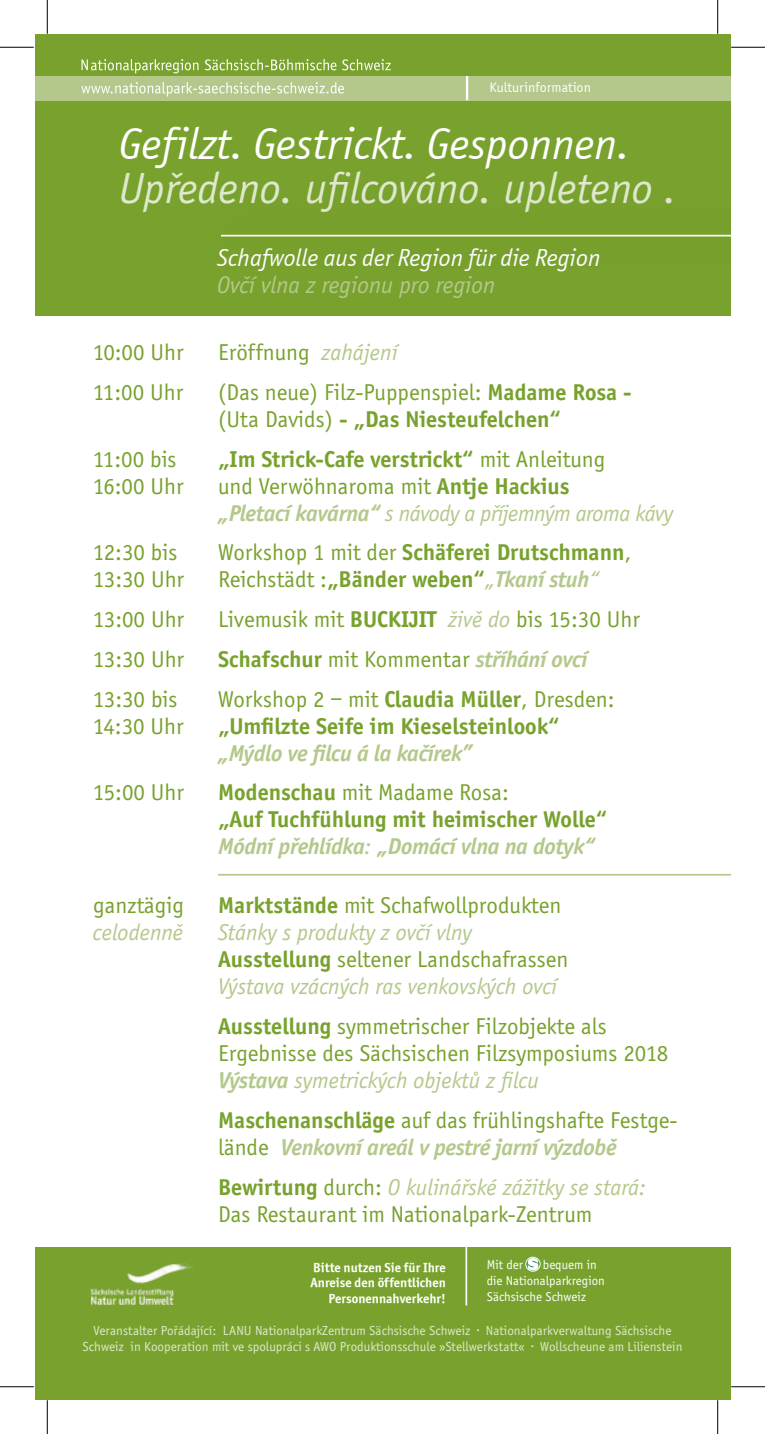
<style>
.page{position:relative;width:765px;height:1434px;background:#fff}
.page>*{position:absolute;margin:0;border:0;box-sizing:border-box;transform-origin:0 0}
.t1{font:italic 45px "Officina Sans CEEF";color:#dee8cc}
.t2{font:45px "Officina Sans OSITCTT Book Ita";color:#fff}
.t3{font:24.75px "Officina Sans OSITCTT Book Ita";color:#fff}
.t4{font:italic 24.75px "Officina Sans CEEF";color:#b4c88b}
.t5{font:23.62px/27px "Officina Sans CEEF";color:#78a22d}
.t6{font:700 23.62px/27px "Officina Sans CEEF";color:#78a22d}
.t7{font:italic 23.62px/27px "Officina Sans CEEF";color:#b4c88b}
.t8{font:italic 23.62px/27px "Officina Sans CEEF";letter-spacing:-.02em;color:#b4c88b}
.t9{font:italic 700 23.62px "Officina Sans CEEF";letter-spacing:-.02em;color:#b4c88b}
.t10{font:13.95px "Officina Sans OSITCTT Book";color:#fff}
.t11{font:13.5px/16.2px "Officina Sans CEEF";color:#dee8cc;text-align:center}
.t12{font:13.28px/16px "Officina Sans OSITCTT Bold";color:#fff;text-align:right}
.t13{font:13.28px/16px "Officina Sans CEEF";color:#fff}
.s1{font-style:italic;color:#b4c88b}
.s2{font-weight:700}
.s3{font-weight:400}
.s4{font-style:normal;color:#78a22d}
.s5{font-weight:700;font-style:normal;color:#78a22d}
.s6{font-weight:400;font-style:italic;color:#b4c88b}
.s7{font-weight:700;font-style:italic;color:#b4c88b}
</style>
<div class="page">
<div style="left:34px;top:1247px;width:696px;height:152px;background:#78a22d"></div>
<div style="left:34px;top:34px;width:696px;height:42px;background:#78a22d"></div>
<div style="left:34px;top:97px;width:696px;height:218px;background:#78a22d"></div>
<div style="left:34px;top:76px;width:696px;height:24px;background:#b4c88b"></div>
<svg style="left:81px;top:59px;width:117px;height:14px"></svg>
<svg style="left:205px;top:59px;width:131px;height:11px"></svg>
<svg style="left:342px;top:59px;width:49px;height:11px"></svg>
<svg style="left:81px;top:82px;width:263px;height:15px"></svg>
<hr style="left:465px;top:76px;width:3px;height:24px;background:#fff">
<hr style="left:221px;top:235px;width:509px;height:1px;background:#fff">
<hr style="left:218px;top:874px;width:512px;height:2px;background:#b4c88b">
<hr style="left:465px;top:1247px;width:2px;height:58px;background:#fff">
<div style="left:525px;top:1257px;width:15px;height:14px;border:1px solid #fff;border-radius:50%"></div>
<svg style="left:526px;top:1257px;width:13px;height:15px"></svg>
<img style="left:90px;top:1264px;width:102px;height:41px">
<hr style="left:0;top:47px;width:34px;height:1px;background:#000">
<hr style="left:730px;top:47px;width:34px;height:1px;background:#000">
<hr style="left:0;top:1386px;width:34px;height:1px;background:#000">
<hr style="left:730px;top:1386px;width:34px;height:1px;background:#000">
<hr style="left:47px;top:0;width:1px;height:34px;background:#000">
<hr style="left:47px;top:1400px;width:1px;height:34px;background:#000">
<hr style="left:717px;top:0;width:1px;height:34px;background:#000">
<hr style="left:717px;top:1400px;width:1px;height:34px;background:#000">
<p class="t10" style="left:489px;top:80px;width:103px">Kulturinformation</p>
<h1 class="t2" style="left:119px;top:119px;width:513px">Gefilzt. Gestrickt. Gesponnen.</h1>
<h1 class="t1" style="left:119px;top:163px;width:559px">Upředeno. ufilcováno. upleteno .</h1>
<p class="t3" style="left:217px;top:244px;width:384px">Schafwolle aus der Region für die Region</p>
<p class="t4" style="left:217px;top:271px;width:279px">Ovčí vlna z regionu pro region</p>
<p class="t5" style="left:93px;top:339px;width:92px">10:00 Uhr</p>
<p class="t5" style="left:218px;top:339px;width:181px">Eröffnung <span class="s1">zahájení</span></p>
<p class="t5" style="left:93px;top:379px;width:92px">11:00 Uhr</p>
<p class="t5" style="left:218px;top:379px;width:415px">(Das neue) Filz-Puppenspiel: <span class="s2">Madame Rosa - </span>(Uta Davids) <span class="s2">- „Das Niesteufelchen“</span></p>
<p class="t5" style="left:93px;top:445px;width:85px">11:00 bis</p>
<p class="t6" style="left:218px;top:445px;width:388px">„Im Strick-Cafe verstrickt“ <span class="s3">mit Anleitung</span></p>
<p class="t5" style="left:93px;top:472px;width:92px">16:00 Uhr</p>
<p class="t8" style="left:218px;top:472px;width:456px"><span class="s4">und Verwöhnaroma mit</span> <span class="s5">Antje Hackius<br></span><span class="s2">„Pletací kavárna“</span> s návody a příjemným aroma kávy</p>
<p class="t5" style="left:93px;top:539px;width:86px">12:30 bis</p>
<p class="t6" style="left:218px;top:539px;width:414px"><span class="s3">Workshop 1 mit der</span> Schäferei Drutschmann<span class="s3">,</span></p>
<p class="t5" style="left:93px;top:566px;width:93px">13:30 Uhr</p>
<p class="t6" style="left:218px;top:566px;width:382px"><span class="s3">Reichstädt :</span>„Bänder weben“<span class="s6">„</span><span class="s1">Tkaní stuh</span><span class="s6">“</span></p>
<p class="t5" style="left:93px;top:606px;width:93px">13:00 Uhr</p>
<p class="t5" style="left:218px;top:606px;width:423px">Livemusik mit <span class="s2">BUCKIJIT</span> <span class="s1">živě do</span> bis 15:30 Uhr</p>
<p class="t5" style="left:93px;top:646px;width:93px">13:30 Uhr</p>
<p class="t5" style="left:218px;top:646px;width:370px"><span class="s2">Schafschur</span> mit Kommentar <span class="s7">stříhání ovcí</span></p>
<p class="t5" style="left:93px;top:685px;width:86px">13:30 bis</p>
<p class="t5" style="left:218px;top:685px;width:398px">Workshop 2 – mit <span class="s2">Claudia Müller</span>, Dresden:</p>
<p class="t5" style="left:93px;top:712px;width:93px">14:30 Uhr</p>
<p class="t6" style="left:218px;top:712px;width:343px">„Umfilzte Seife im Kieselsteinlook“</p>
<p class="t9" style="left:218px;top:739px;width:256px">„Mýdlo ve filcu á la kačírek”</p>
<p class="t5" style="left:93px;top:779px;width:93px">15:00 Uhr</p>
<p class="t6" style="left:218px;top:779px;width:390px">Modenschau <span class="s3">mit Madame Rosa:<br></span>„Auf Tuchfühlung mit heimischer Wolle“<br><span class="s1">Módní přehlídka</span><span class="s6">:</span> <span class="s1">„Domácí vlna na dotyk“</span></p>
<p class="t5" style="left:93px;top:892px;width:92px">ganztägig</p>
<p class="t5" style="left:218px;top:892px;width:345px"><span class="s2">Marktstände</span> mit Schafwollprodukten</p>
<p class="t7" style="left:93px;top:919px;width:92px">celodenně</p>
<p class="t7" style="left:218px;top:919px;width:351px">Stánky s produkty z ovčí vlny<br><span class="s5">Ausstellung</span> <span class="s4">seltener Landschafrassen<br></span>Výstava vzácných ras venkovských ovcí</p>
<p class="t5" style="left:218px;top:1013px;width:451px"><span class="s2">Ausstellung</span> symmetrischer Filzobjekte als<br>Ergebnisse des Sächsischen Filzsymposiums 2018<br><span class="s7">Výstava</span> <span class="s1">symetrických objektů z filcu</span></p>
<p class="t5" style="left:218px;top:1107px;width:461px"><span class="s2">Maschenanschläge</span> auf das frühlingshafte Festge&shy;lände <span class="s7">Venkovní areál v pestré jarní výzdobě</span></p>
<p class="t5" style="left:218px;top:1173px;width:429px"><span class="s2">Bewirtung</span> durch: <span class="s1">O kulinářské zážitky se stará:<br></span>Das Restaurant im Nationalpark-Zentrum</p>
<p class="t12" style="left:310px;top:1259px;width:137px">Bitte nutzen Sie für Ihre<br>Anreise den öffentlichen<br>Personennahverkehr!</p>
<p class="t13" style="left:486px;top:1256px;width:119px;text-indent:56px">bequem in die Nationalparkregion<br>Sächsische Schweiz</p>
<p class="t13" style="left:486px;top:1256px;width:38px">Mit der</p>
<p class="t11" style="left:82px;top:1322px;width:601px">Veranstalter Pořádající: LANU NationalparkZentrum Sächsische Schweiz ∙ Nationalparkverwaltung Sächsische<br>Schweiz in Kooperation mit ve spolupráci s AWO Produktionsschule »Stellwerkstatt« ∙ Wollscheune am Lilienstein</p>
</div>
